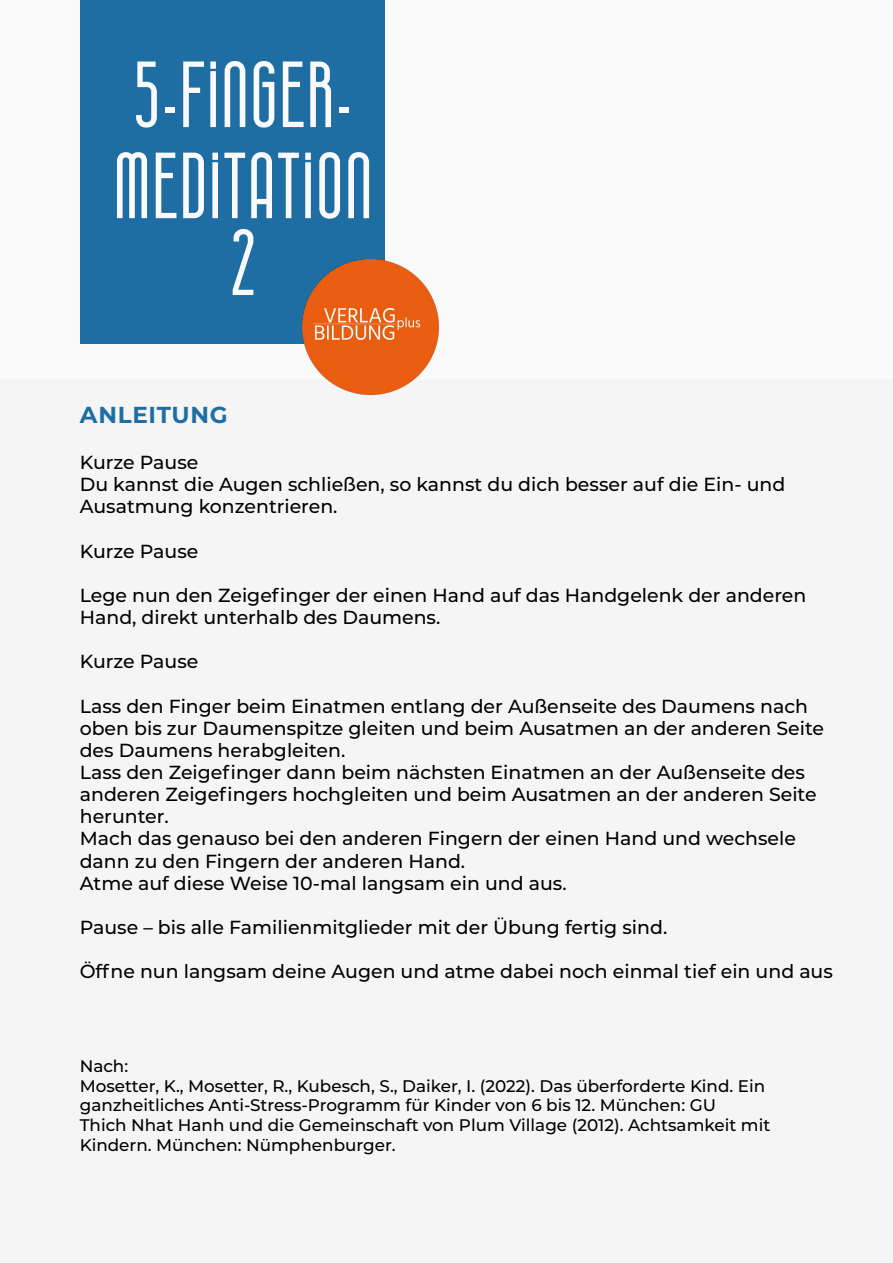
<style>
.page{position:relative;width:893px;height:1263px;background:#fff}
.page>*{position:absolute;margin:0;border:0;box-sizing:border-box;transform-origin:0 0}
.t1{font:600 96.45px/91.1px "Westgate";color:#fbfafa}
.t2{font:700 23.1px "Montserrat";letter-spacing:.03em;color:#1e6ea4}
.t3{font:500 18.9px/22.2px "Montserrat";color:#000}
.t4{font:500 16.8px/19.6px "Montserrat";color:#000}
</style>
<div class="page">
<div style="left:0;top:379px;width:893px;height:884px;background:#f5f5f5"></div>
<div style="left:0;top:0;width:893px;height:379px;background:#fbfafa"></div>
<div style="left:80px;top:1px;width:304px;height:343px;background:#1e6ea4"></div>
<img style="left:302px;top:255px;width:137px;height:140px">
<h1 class="t1" style="left:113px;top:47px;width:262px">5-FINGER-<br>MEDITATION</h1>
<h1 class="t1" style="left:230px;top:215px;width:27px">2</h1>
<p class="t2" style="left:80px;top:398px;width:149px">ANLEITUNG</p>
<p class="t3" style="left:80px;top:450px;width:707px">Kurze Pause<br>Du kannst die Augen schließen, so kannst du dich besser auf die Ein- und<br>Ausatmung konzentrieren.</p>
<p class="t3" style="left:80px;top:539px;width:120px">Kurze Pause</p>
<p class="t3" style="left:80px;top:583px;width:728px">Lege nun den Zeigefinger der einen Hand auf das Handgelenk der anderen<br>Hand, direkt unterhalb des Daumens.</p>
<p class="t3" style="left:80px;top:650px;width:120px">Kurze Pause</p>
<p class="t3" style="left:80px;top:694px;width:746px">Lass den Finger beim Einatmen entlang der Außenseite des Daumens nach oben bis zur Daumenspitze gleiten und beim Ausatmen an der anderen Seite des Daumens herabgleiten.<br>Lass den Zeigefinger dann beim nächsten Einatmen an der Außenseite des anderen Zeigefingers hochgleiten und beim Ausatmen an der anderen Seite herunter.<br>Mach das genauso bei den anderen Fingern der einen Hand und wechsele dann zu den Fingern der anderen Hand.<br>Atme auf diese Weise 10-mal langsam ein und aus.</p>
<p class="t3" style="left:80px;top:915px;width:589px">Pause – bis alle Familienmitglieder mit der Übung fertig sind.</p>
<p class="t3" style="left:80px;top:960px;width:755px">Öffne nun langsam deine Augen und atme dabei noch einmal tief ein und aus</p>
<p class="t4" style="left:80px;top:1055px;width:692px">Nach:<br>Mosetter, K., Mosetter, R., Kubesch, S., Daiker, I. (2022). Das überforderte Kind. Ein ganzheitliches Anti-Stress-Programm für Kinder von 6 bis 12. München: GU<br>Thich Nhat Hanh und die Gemeinschaft von Plum Village (2012). Achtsamkeit mit Kindern. München: Nümphenburger.</p>
</div>
